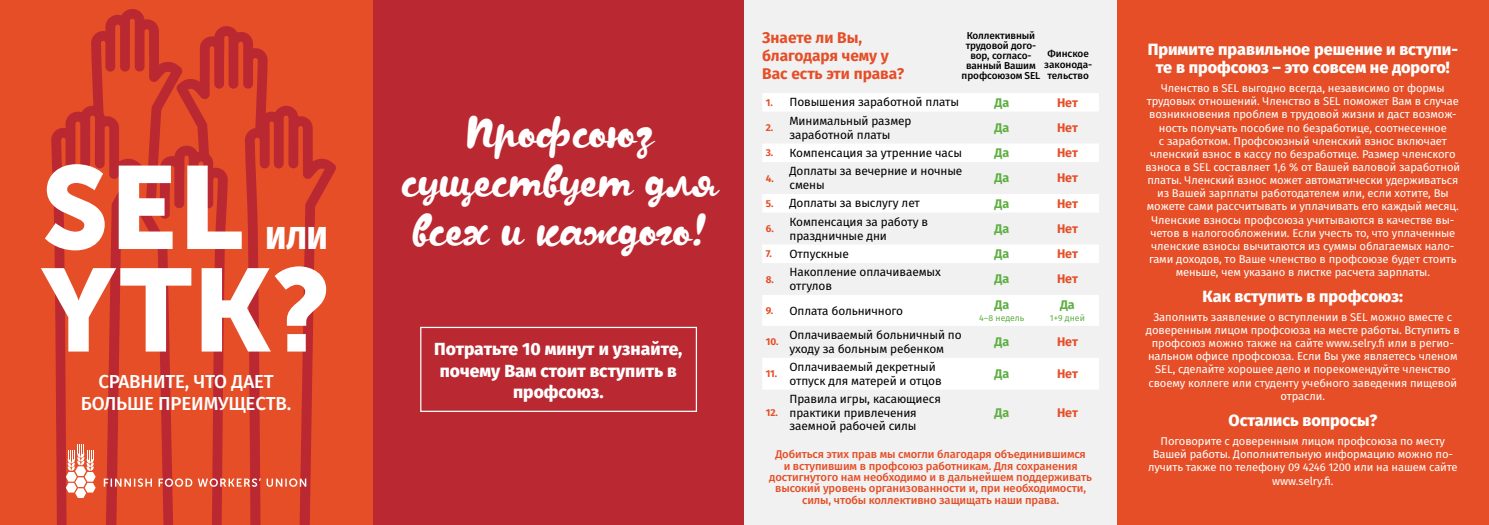
<style>
.page{position:relative;width:1489px;height:525px;background:#fff}
.page>*{position:absolute;margin:0;border:0;box-sizing:border-box;transform-origin:0 0}
.t1{font:116.5px "Museo Sans 900";color:#fff}
.t2{font:43.88px/48.8px "Kapelka New";color:#fff;text-align:center}
.t3{font:800 31.62px "Fira Sans";color:#fff}
.t4{font:500 18.75px/21.2px "Fira Sans";letter-spacing:-.01em;color:#fff;text-align:center}
.t5{font:800 17.5px/21.2px "Fira Sans";color:#fff;text-align:center}
.t6{font:800 16.25px/17.5px "Fira Sans";color:#fff;text-align:center}
.t7{font:700 15.5px/17.8px "Fira Sans";color:#e54e26}
.t8{font:700 12.5px "Fira Sans";letter-spacing:-.01em;color:#e54e26}
.t9{font:700 12.5px "Fira Sans";color:#5daf41}
.t10{font:11.88px/13.8px "Fira Sans";letter-spacing:-.01em;color:#000}
.t11{font:11.25px/13.1px "Fira Sans";letter-spacing:-.01em;color:#fff;text-align:center}
.t12{font:500 11.25px/11.2px "Fira Sans";letter-spacing:-.01em;color:#e54e26;text-align:center}
.t13{font:500 10px/10px "Fira Sans";letter-spacing:-.01em;color:#000;text-align:center}
.t14{font:700 10px "Fira Sans";color:#e54e26}
.t15{font:8.75px "Fira Sans";color:#5daf41}
.s1{font-weight:700;font-size:10px;color:#e54e26}
</style>
<div class="page">
<div style="left:1116px;top:0;width:372px;height:524px;background:#e54e26"></div>
<div style="left:372px;top:0;width:372px;height:524px;background:#ba2831"></div>
<div style="left:744px;top:0;width:372px;height:524px;background:#f1f1f2"></div>
<svg style="left:763px;top:93px;width:335px;height:296px"></svg>
<div style="left:0;top:0;width:372px;height:524px;background:#e54e26"></div>
<svg style="left:51px;top:9px;width:285px;height:515px"></svg>
<svg style="left:66px;top:444px;width:30px;height:53px"></svg>
<svg style="left:104px;top:478px;width:202px;height:8px"></svg>
<svg style="left:420px;top:326px;width:277px;height:86px"></svg>
<h1 class="t1" style="left:41px;top:142px;width:203px">SEL</h1>
<h3 class="t3" style="left:265px;top:210px;width:64px">ИЛИ</h3>
<h1 class="t1" style="left:41px;top:244px;width:291px">YTK?</h1>
<h3 class="t4" style="left:81px;top:371px;width:212px">СРАВНИТЕ, ЧТО ДАЕТ<br>БОЛЬШЕ ПРЕИМУЩЕСТВ.</h3>
<h2 class="t2" style="left:400px;top:107px;width:318px">Профсоюз существует для всех и каждого!</h2>
<h3 class="t5" style="left:434px;top:337px;width:250px">Потратьте 10 минут и узнайте, почему Вам стоит вступить в профсоюз.</h3>
<h3 class="t7" style="left:762px;top:28px;width:143px">Знаете ли Вы, благодаря чему у<br>Вас есть эти права?</h3>
<p class="t13" style="left:961px;top:30px;width:80px">Коллективный трудовой дого&shy;вор, согласо&shy;ванный Вашим профсоюзом SEL</p>
<p class="t13" style="left:1044px;top:47px;width:50px;line-height:11.2px">Финское законода&shy;тельство</p>
<p class="t10" style="left:765px;top:95px;width:195px"><span class="s1">1.</span> Повышения заработной платы</p>
<p class="t9" style="left:994px;top:92px;width:16px">Да</p>
<p class="t8" style="left:1056px;top:92px;width:22px">Нет</p>
<p class="t14" style="left:765px;top:119px;width:9px">2.</p>
<p class="t10" style="left:789px;top:113px;width:123px">Минимальный размер заработной платы</p>
<p class="t9" style="left:994px;top:117px;width:16px">Да</p>
<p class="t8" style="left:1056px;top:117px;width:22px">Нет</p>
<p class="t10" style="left:765px;top:145px;width:198px"><span class="s1">3.</span> Компенсация за утренние часы</p>
<p class="t9" style="left:994px;top:142px;width:16px">Да</p>
<p class="t8" style="left:1056px;top:142px;width:22px">Нет</p>
<p class="t14" style="left:765px;top:169px;width:10px">4.</p>
<p class="t10" style="left:789px;top:164px;width:174px">Доплаты за вечерние и ночные смены</p>
<p class="t9" style="left:994px;top:167px;width:16px">Да</p>
<p class="t8" style="left:1056px;top:167px;width:22px">Нет</p>
<p class="t10" style="left:765px;top:196px;width:156px"><span class="s1">5.</span> Доплаты за выслугу лет</p>
<p class="t9" style="left:994px;top:193px;width:16px">Да</p>
<p class="t8" style="left:1056px;top:193px;width:22px">Нет</p>
<p class="t14" style="left:765px;top:220px;width:9px">6.</p>
<p class="t10" style="left:789px;top:214px;width:140px">Компенсация за работу в праздничные дни</p>
<p class="t9" style="left:994px;top:218px;width:16px">Да</p>
<p class="t8" style="left:1056px;top:218px;width:22px">Нет</p>
<p class="t10" style="left:765px;top:246px;width:85px"><span class="s1">7.</span> Отпускные</p>
<p class="t9" style="left:994px;top:243px;width:16px">Да</p>
<p class="t8" style="left:1056px;top:243px;width:22px">Нет</p>
<p class="t14" style="left:765px;top:270px;width:10px">8.</p>
<p class="t10" style="left:789px;top:265px;width:153px">Накопление оплачиваемых отгулов</p>
<p class="t9" style="left:994px;top:268px;width:16px">Да</p>
<p class="t8" style="left:1056px;top:268px;width:22px">Нет</p>
<p class="t10" style="left:765px;top:303px;width:139px"><span class="s1">9.</span> Оплата больничного</p>
<p class="t9" style="left:994px;top:293px;width:16px">Да</p>
<p class="t15" style="left:979px;top:311px;width:47px">4–8 недель</p>
<p class="t9" style="left:1060px;top:293px;width:16px">Да</p>
<p class="t15" style="left:1049px;top:311px;width:36px">1+9 дней</p>
<p class="t14" style="left:765px;top:333px;width:14px">10.</p>
<p class="t10" style="left:789px;top:327px;width:174px">Оплачиваемый больничный по уходу за больным ребенком</p>
<p class="t9" style="left:994px;top:331px;width:16px">Да</p>
<p class="t8" style="left:1056px;top:331px;width:22px">Нет</p>
<p class="t14" style="left:765px;top:365px;width:13px">11.</p>
<p class="t10" style="left:789px;top:359px;width:154px">Оплачиваемый декретный отпуск для матерей и отцов</p>
<p class="t9" style="left:994px;top:363px;width:16px">Да</p>
<p class="t8" style="left:1056px;top:363px;width:22px">Нет</p>
<p class="t14" style="left:765px;top:404px;width:14px">12.</p>
<p class="t10" style="left:789px;top:391px;width:153px">Правила игры, касающиеся практики привлечения заемной рабочей силы</p>
<p class="t9" style="left:994px;top:402px;width:16px">Да</p>
<p class="t8" style="left:1056px;top:402px;width:22px">Нет</p>
<p class="t12" style="left:769px;top:448px;width:324px">Добиться этих прав мы смогли благодаря объединившимся<br>и вступившим в профсоюз работникам. Для сохранения достигнутого нам необходимо и в дальнейшем поддерживать высокий уровень организованности и, при необходимости, силы, чтобы коллективно защищать наши права.</p>
<h3 class="t6" style="left:1147px;top:40px;width:312px">Примите правильное решение и вступи&shy;те в профсоюз – это совсем не дорого!</h3>
<p class="t11" style="left:1145px;top:81px;width:316px">Членство в SEL выгодно всегда, независимо от формы трудовых отношений. Членство в SEL поможет Вам в случае возникновения проблем в трудовой жизни и даст возмож&shy;ность получать пособие по безработице, соотнесенное<br>с заработком. Профсоюзный членский взнос включает членский взнос в кассу по безработице. Размер членского взноса в SEL составляет 1,6 % от Вашей валовой заработной платы. Членский взнос может автоматически удерживаться из Вашей зарплаты работодателем или, если хотите, Вы можете сами рассчитывать и уплачивать его каждый месяц.<br>Членские взносы профсоюза учитываются в качестве вы&shy;четов в налогообложении. Если учесть то, что уплаченные членские взносы вычитаются из суммы облагаемых нало&shy;гами доходов, то Ваше членство в профсоюзе будет стоить меньше, чем указано в листке расчета зарплаты.</p>
<h3 class="t6" style="left:1202px;top:286px;width:202px">Как вступить в профсоюз:</h3>
<p class="t11" style="left:1145px;top:310px;width:315px">Заполнить заявление о вступлении в SEL можно вместе с доверенным лицом профсоюза на месте работы. Вступить в профсоюз можно также на сайте www.selry.fi или в регио&shy;нальном офисе профсоюза. Если Вы уже являетесь членом SEL, сделайте хорошее дело и порекомендуйте членство своему коллеге или студенту учебного заведения пищевой отрасли.</p>
<h3 class="t6" style="left:1228px;top:410px;width:150px">Остались вопросы?</h3>
<p class="t11" style="left:1147px;top:434px;width:311px">Поговорите с доверенным лицом профсоюза по месту Вашей работы. Дополнительную информацию можно по&shy;лучить также по телефону 09 4246 1200 или на нашем сайте www.selry.fi.</p>
</div>
